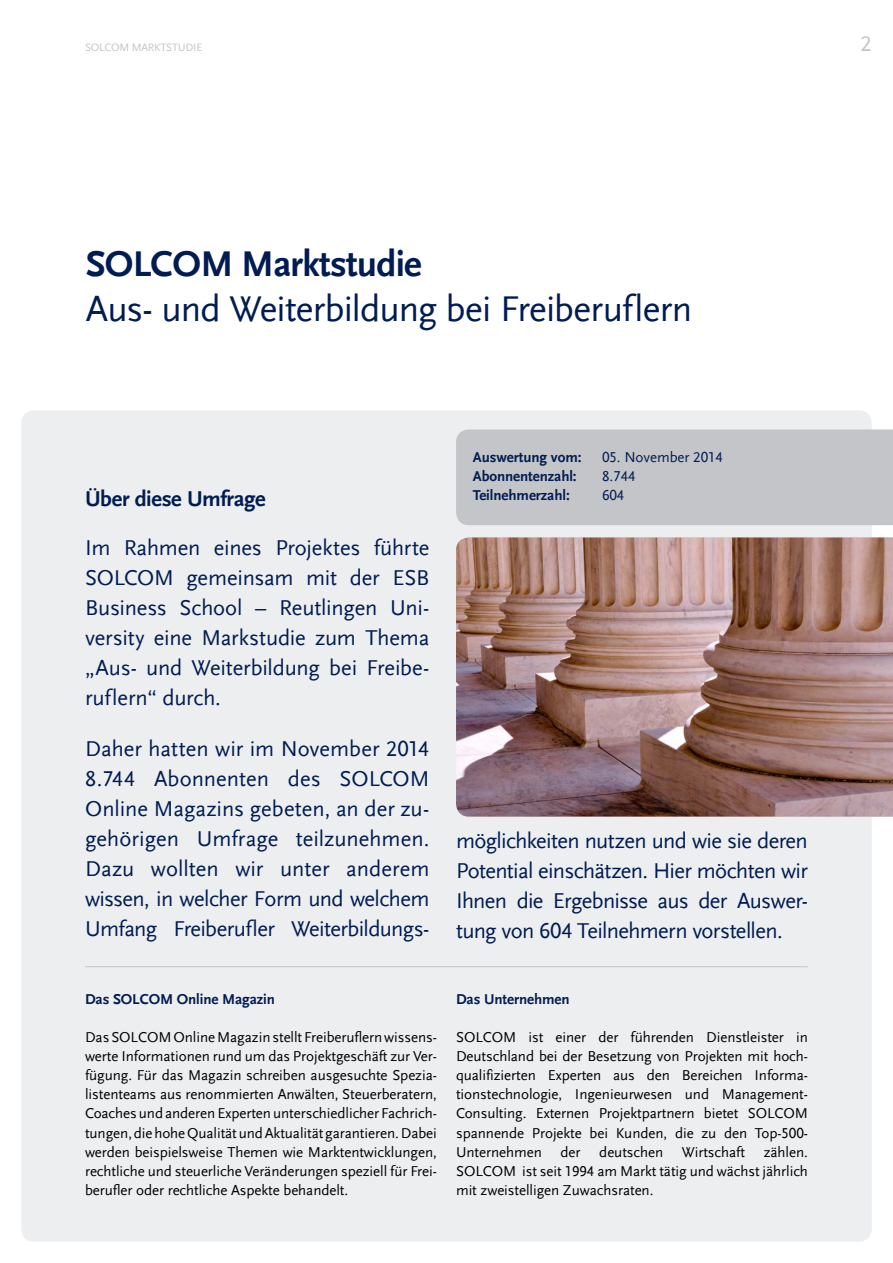
<style>
.page{position:relative;width:893px;height:1263px;background:#fff}
.page>*{position:absolute;margin:0;border:0;box-sizing:border-box;transform-origin:0 0}
.t1{font:37.5px "Scala Sans LF";letter-spacing:-.02em;color:#001c52}
.t2{font:700 37.5px "Scala Sans LF";letter-spacing:-.02em;color:#001c52}
.t3{font:22.5px/30px "Scala Sans LF";letter-spacing:-.025em;color:#001c52;text-align:justify}
.t4{font:700 22.5px "Scala Sans LF";letter-spacing:-.02em;color:#001c52}
.t5{font:22.5px "Scala Sans LF";color:#c3c5c8}
.t6{font:15px/19.2px "Scala Sans LF";letter-spacing:-.005em;color:#000;text-align:justify}
.t7{font:700 15px/19.2px "Scala Sans LF";letter-spacing:-.005em;color:#001c52}
.t8{font:15px/19.2px "Scala Sans LF";letter-spacing:-.005em;color:#001c52}
.t9{font:11.25px "Scala Sans LF";letter-spacing:-.02em;color:#c3c5c8}
</style>
<div class="page">
<div style="left:21px;top:410px;width:851px;height:832px;background:#edeeef;border-radius:13px"></div>
<hr style="left:85px;top:966px;width:723px;height:1px;background:#c3c5c8">
<img style="left:456px;top:537px;width:437px;height:279px">
<div style="left:456px;top:429px;width:437px;height:96px;background:#c3c5c8"></div>
<p class="t9" style="left:85px;top:41px;width:119px">SOLCOM MARKTSTUDIE</p>
<h2 class="t5" style="left:860px;top:31px;width:13px">2</h2>
<h1 class="t2" style="left:86px;top:242px;width:338px">SOLCOM Marktstudie</h1>
<h1 class="t1" style="left:86px;top:288px;width:608px">Aus- und Weiterbildung bei Freiberuflern</h1>
<h2 class="t4" style="left:85px;top:486px;width:182px">Über diese Umfrage</h2>
<h2 class="t3" style="left:85px;top:533px;width:346px">Im Rahmen eines Projektes führte SOLCOM gemeinsam mit der ESB Business School – Reutlingen Uni&shy;versity eine Markstudie zum Thema „Aus- und Weiterbildung bei Freibe&shy;ruflern“ durch.</h2>
<p class="t3" style="left:85px;top:734px;width:346px">Daher hatten wir im November 2014<br>8.744 Abonnenten des SOLCOM Online Magazins gebeten, an der zu&shy;gehörigen Umfrage teilzunehmen.<br>Dazu wollten wir unter anderem wissen, in welcher Form und welchem Umfang Freiberufler Weiterbildungs-</p>
<p class="t7" style="left:85px;top:989px;width:192px">Das SOLCOM Online Magazin</p>
<p class="t6" style="left:85px;top:1028px;width:353px">Das SOLCOM Online Magazin stellt Freiberuflern wissens&shy;werte Informationen rund um das Projektgeschäft zur Ver&shy;fügung. Für das Magazin schreiben ausgesuchte Spezia&shy;listenteams aus renommierten Anwälten, Steuerberatern, Coaches und anderen Experten unterschiedlicher Fachrich&shy;tungen, die hohe Qualität und Aktualität garantieren. Dabei werden beispielsweise Themen wie Marktentwicklungen, rechtliche und steuerliche Veränderungen speziell für Frei&shy;berufler oder rechtliche Aspekte behandelt.</p>
<p class="t7" style="left:473px;top:448px;width:110px">Auswertung vom:<br>Abonnentenzahl:<br>Teilnehmerzahl:</p>
<p class="t8" style="left:602px;top:448px;width:122px">05. November 2014<br>8.744<br>604</p>
<h2 class="t3" style="left:456px;top:826px;width:353px">möglichkeiten nutzen und wie sie deren Potential einschätzen. Hier möchten wir Ihnen die Ergebnisse aus der Auswer&shy;tung von 604 Teilnehmern vorstellen.</h2>
<p class="t7" style="left:456px;top:989px;width:115px">Das Unternehmen</p>
<p class="t6" style="left:456px;top:1028px;width:353px">SOLCOM ist einer der führenden Dienstleister in Deutschland bei der Besetzung von Projekten mit hoch&shy;qualifizierten Experten aus den Bereichen Informa&shy;tionstechnologie, Ingenieurwesen und Management-Consulting. Externen Projektpartnern bietet SOLCOM spannende Projekte bei Kunden, die zu den Top-500- Unternehmen der deutschen Wirtschaft zählen.<br>SOLCOM ist seit 1994 am Markt tätig und wächst jährlich mit zweistelligen Zuwachsraten.</p>
</div>
